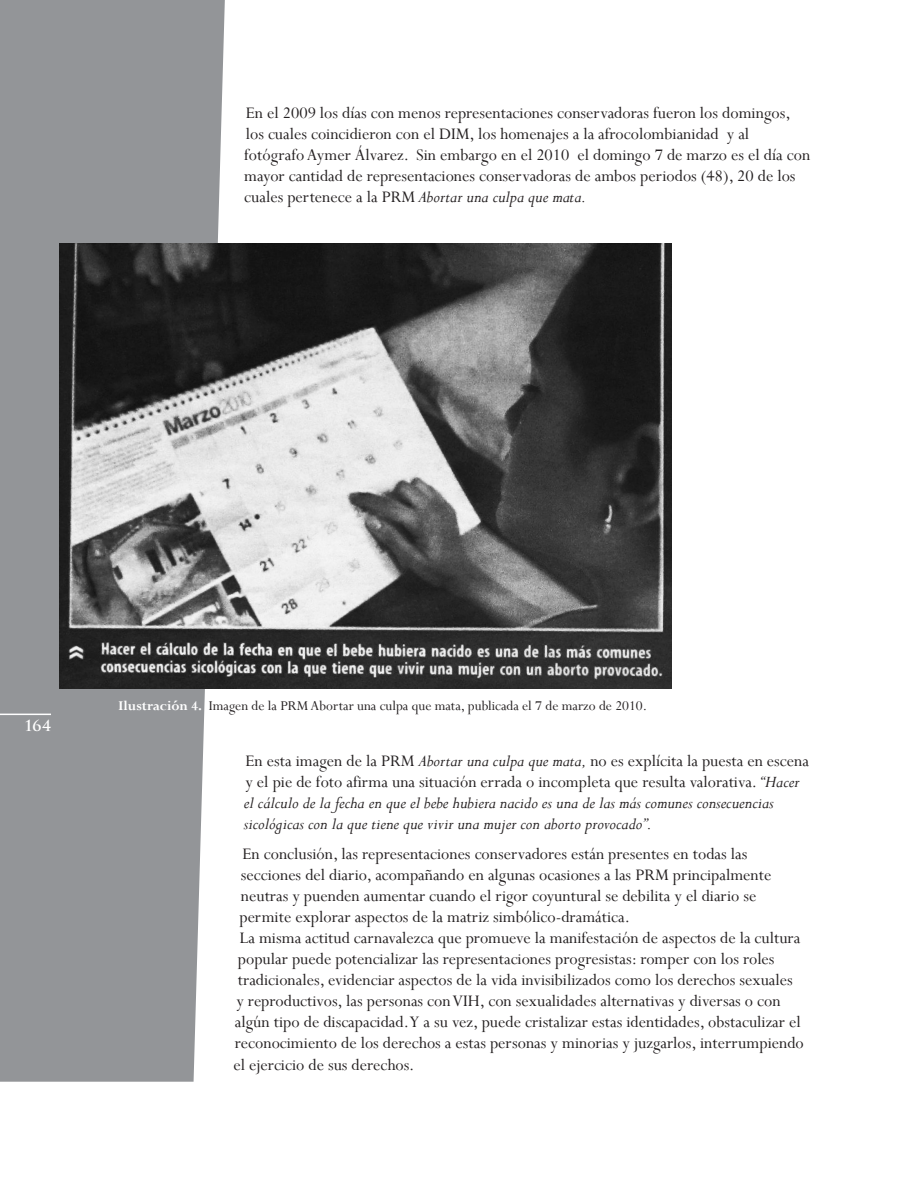
<style>
.page{position:relative;width:918px;height:1188px;background:#fff}
.page>*{position:absolute;margin:0;border:0;box-sizing:border-box;transform-origin:0 0}
.t1{font:18px/21.1px "Perpetua";color:#231f20}
.Body_Text{font:italic 18px/21px "Perpetua";color:#231f20}
.t2{font:15px "Perpetua";color:#231f20}
.cuerpos_de_textos{font:700 15px "Trajan Pro";color:#fff}
.s1{font-style:italic}
.s2{font-weight:700;color:#fff}
.s3{font-style:normal}
</style>
<div class="page">
<div style="left:0;top:0;width:225px;height:1082px;background:#939598"></div>
<img style="left:59px;top:243px;width:612px;height:446px">
<hr style="left:0;top:714px;width:51px;height:1px;background:#fff">
<p class="t1" style="left:244px;top:102px;width:567px">En el 2009 los días con menos representaciones conservadoras fueron los domingos, los cuales coincidieron con el DIM, los homenajes a la afrocolombianidad y al fotógrafo Aymer Álvarez. Sin embargo en el 2010 el domingo 7 de marzo es el día con mayor cantidad de representaciones conservadoras de ambos periodos (48), 20 de los cuales pertenece a la PRM <span class="s1">Abortar una culpa que mata.</span></p>
<p class="cuerpos_de_textos" style="left:24px;top:717px;width:28px">164</p>
<p class="t2" style="left:118px;top:696px;width:531px"><span class="s2">Ilustración 4.</span> Imagen de la PRM Abortar una culpa que mata, publicada el 7 de marzo de 2010.</p>
<p class="Body_Text" style="left:244px;top:750px;width:567px"><span class="s3">En esta imagen de la PRM</span> Abortar una culpa que mata, <span class="s3">no es explícita la puesta en escena y el pie de foto afirma una situación errada o incompleta que resulta valorativa.</span> “Hacer el cálculo de la fecha en que el bebe hubiera nacido es una de las más comunes consecuencias sicológicas con la que tiene que vivir una mujer con aborto provocado”.</p>
<p class="t1" style="left:239px;top:843px;width:533px">En conclusión, las representaciones conservadores están presentes en todas las secciones del diario, acompañando en algunas ocasiones a las PRM principalmente neutras y puenden aumentar cuando el rigor coyuntural se debilita y el diario se permite explorar aspectos de la matriz simbólico-dramática.</p>
<p class="t1" style="left:233px;top:927px;width:572px;text-indent:6px">La misma actitud carnavalezca que promueve la manifestación de aspectos de la cultura popular puede potencializar las representaciones progresistas: romper con los roles tradicionales, evidenciar aspectos de la vida invisibilizados como los derechos sexuales<br>y reproductivos, las personas con VIH, con sexualidades alternativas y diversas o con algún tipo de discapacidad. Y a su vez, puede cristalizar estas identidades, obstaculizar el reconocimiento de los derechos a estas personas y minorias y juzgarlos, interrumpiendo el ejercicio de sus derechos.</p>
</div>
